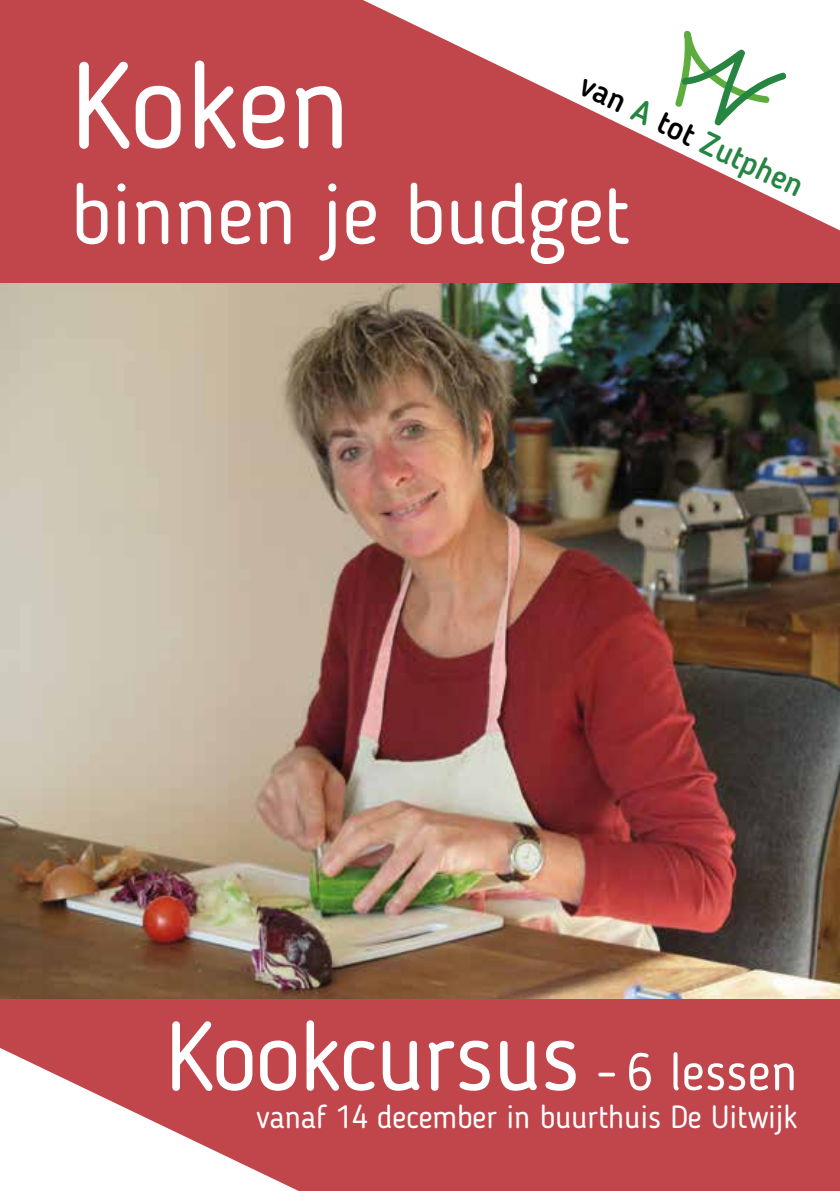
<style>
.page{position:relative;width:840px;height:1191px;background:#fff}
.page>*{position:absolute;margin:0;border:0;box-sizing:border-box;transform-origin:0 0}
.t1{font:120px "Blogger Sans";color:#fff}
.t2{font:96px "Blogger Sans";letter-spacing:-.01em;color:#fff}
.t3{font:84px "Blogger Sans";color:#fff}
.t4{font:500 32.4px "Blogger Sans";color:#258541}
.t5{font:32px "Blogger Sans";letter-spacing:-.005em;color:#fff}
.s1{color:#000}
.s2{font-size:52px}
</style>
<div class="page">
<div style="left:0;top:985px;width:839px;height:206px;background:#c1464c"></div>
<div style="left:0;top:0;width:839px;height:296px;background:#c1464c"></div>
<img style="left:0;top:284px;width:839px;height:714px">
<svg style="left:363px;top:0;width:476px;height:230px"></svg>
<svg style="left:0;top:1048px;width:298px;height:143px;fill:#fefdfd"></svg>
<svg style="left:674px;top:30px;width:113px;height:97px;background:#d4e7d4"></svg>
<h1 class="t1" style="left:70px;top:34px;width:282px">Koken</h1>
<h3 class="t3" style="left:70px;top:164px;width:560px">binnen je budget</h3>
<p class="t4" style="left:589px;top:66px;width:245px;rotate:25deg"><span class="s1">van</span> A <span class="s1">tot</span> Zutphen</p>
<h2 class="t2" style="left:165px;top:999px;width:633px">Kookcursus <span class="s2">- 6 lessen</span></h2>
<p class="t5" style="left:256px;top:1098px;width:542px">vanaf 14 december in buurthuis De Uitwijk</p>
</div>
